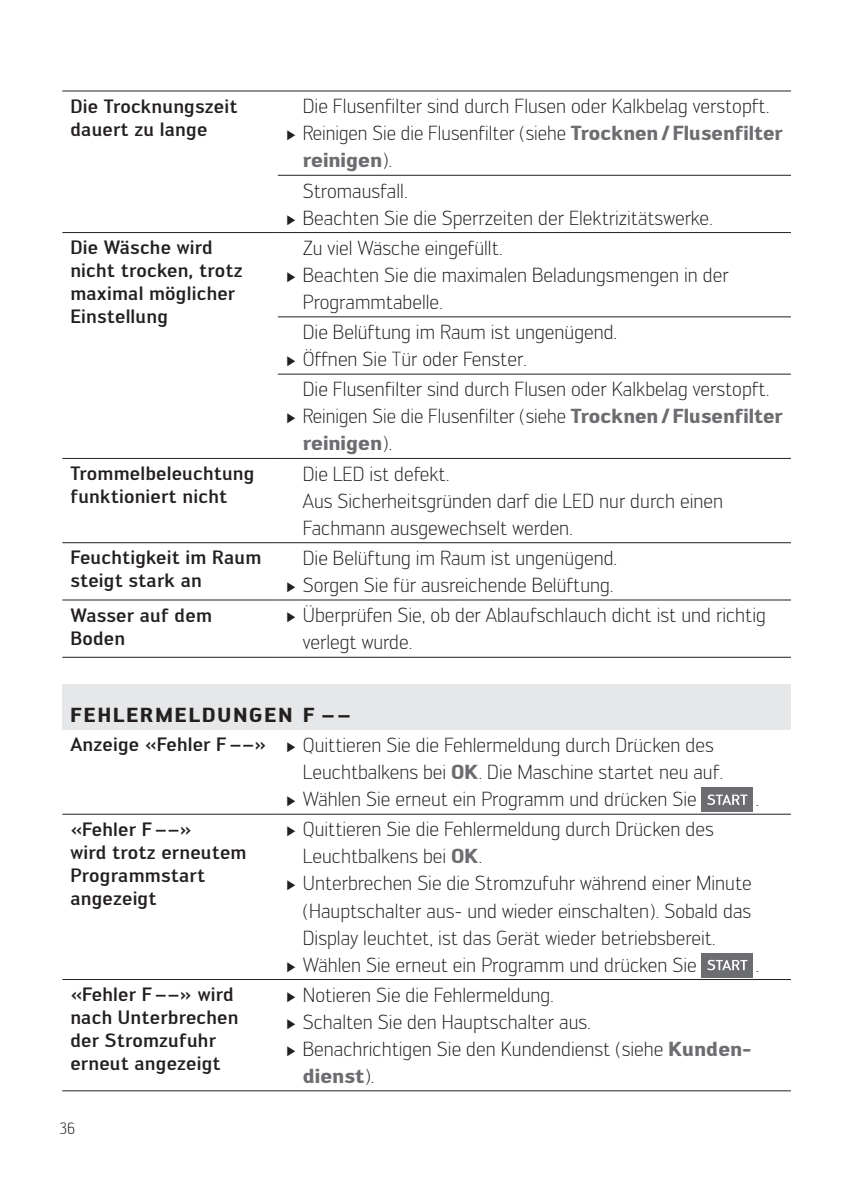
<style>
.page{position:relative;width:842px;height:1191px;background:#fff}
.page>*{position:absolute;margin:0;border:0;box-sizing:border-box;transform-origin:0 0}
.t1{font:300 20px/27px "Engel";color:#231f20}
.t2{font:700 20px "Engel";color:#6c6d70}
.t3{font:500 19px/23px "Engel";letter-spacing:.01em;color:#231f20}
.t4{font:300 16px "Engel";color:#231f20}
.s1{font-family:"Century";font-weight:400;font-size:14px}
.s2{font-weight:700;color:#6c6d70}
.s3{font-weight:300;color:#231f20}
.s4{font-weight:700}
.s5{font-weight:500;font-size:19px}
</style>
<div class="page">
<hr style="left:62px;top:91px;width:216px;height:1px;background:#231f20">
<hr style="left:278px;top:91px;width:513px;height:1px;background:#231f20">
<hr style="left:278px;top:175px;width:513px;height:1px;background:#231f20">
<hr style="left:62px;top:232px;width:216px;height:1px;background:#231f20">
<hr style="left:278px;top:232px;width:513px;height:1px;background:#231f20">
<hr style="left:278px;top:316px;width:513px;height:1px;background:#231f20">
<hr style="left:278px;top:374px;width:513px;height:1px;background:#231f20">
<hr style="left:62px;top:458px;width:216px;height:1px;background:#231f20">
<hr style="left:278px;top:458px;width:513px;height:1px;background:#231f20">
<hr style="left:62px;top:542px;width:216px;height:1px;background:#231f20">
<hr style="left:278px;top:542px;width:513px;height:1px;background:#231f20">
<hr style="left:62px;top:599px;width:216px;height:1px;background:#231f20">
<hr style="left:278px;top:599px;width:513px;height:1px;background:#231f20">
<hr style="left:62px;top:657px;width:216px;height:1px;background:#231f20">
<hr style="left:278px;top:657px;width:513px;height:1px;background:#231f20">
<div style="left:62px;top:684px;width:729px;height:46px;background:#e6e7e9"></div>
<svg style="left:278px;top:787px;width:513px;height:191px"></svg>
<hr style="left:62px;top:814px;width:216px;height:1px;background:#231f20">
<hr style="left:278px;top:814px;width:513px;height:1px;background:#231f20">
<hr style="left:62px;top:979px;width:216px;height:1px;background:#231f20">
<hr style="left:278px;top:979px;width:513px;height:1px;background:#231f20">
<hr style="left:62px;top:1090px;width:216px;height:1px;background:#231f20">
<hr style="left:278px;top:1090px;width:513px;height:1px;background:#231f20">
<div style="left:702px;top:787px;width:51px;height:25px;background:#6c6d70"></div>
<svg style="left:707px;top:794px;width:40px;height:11px"></svg>
<div style="left:702px;top:952px;width:51px;height:25px;background:#6c6d70"></div>
<svg style="left:707px;top:959px;width:40px;height:11px"></svg>
<p class="t3" style="left:70px;top:94px;width:169px">Die Trocknungszeit dauert zu lange</p>
<p class="t1" style="left:303px;top:93px;width:468px">Die Flusenfilter sind durch Flusen oder Kalkbelag verstopft.</p>
<p class="t1" style="left:286px;top:120px;width:499px"><span class="s1">►</span> Reinigen Sie die Flusenfilter (siehe <span class="s2">Trocknen/Flusenfilter</span></p>
<p class="t2" style="left:303px;top:148px;width:91px">reinigen<span class="s3">).</span></p>
<p class="t1" style="left:286px;top:177px;width:429px;text-indent:17px">Stromausfall.<br><span class="s1">►</span> Beachten Sie die Sperrzeiten der Elektrizitätswerke.</p>
<p class="t3" style="left:70px;top:236px;width:174px">Die Wäsche wird nicht trocken, trotz maximal möglicher<br>Einstellung</p>
<p class="t1" style="left:303px;top:234px;width:201px">Zu viel Wäsche eingefüllt.</p>
<p class="t1" style="left:286px;top:261px;width:444px"><span class="s1">►</span> Beachten Sie die maximalen Beladungsmengen in der</p>
<p class="t1" style="left:303px;top:288px;width:142px">Programmtabelle.</p>
<p class="t1" style="left:286px;top:319px;width:333px;text-indent:17px">Die Belüftung im Raum ist ungenügend. <span class="s1">►</span> Öffnen Sie Tür oder Fenster.</p>
<p class="t1" style="left:303px;top:376px;width:468px">Die Flusenfilter sind durch Flusen oder Kalkbelag verstopft.</p>
<p class="t1" style="left:286px;top:403px;width:499px"><span class="s1">►</span> Reinigen Sie die Flusenfilter (siehe <span class="s2">Trocknen/Flusenfilter</span></p>
<p class="t2" style="left:303px;top:431px;width:91px">reinigen<span class="s3">).</span></p>
<p class="t3" style="left:70px;top:462px;width:186px">Trommelbeleuchtung funktioniert nicht</p>
<p class="t1" style="left:303px;top:460px;width:422px">Die LED ist defekt.<br>Aus Sicherheitsgründen darf die LED nur durch einen<br>Fachmann ausgewechselt werden.</p>
<p class="t3" style="left:70px;top:546px;width:193px">Feuchtigkeit im Raum steigt stark an</p>
<p class="t1" style="left:286px;top:544px;width:333px;text-align:right">Die Belüftung im Raum ist ungenügend.<br><span class="s1">►</span> Sorgen Sie für ausreichende Belüftung.</p>
<p class="t3" style="left:70px;top:603px;width:143px">Wasser auf dem<br>Boden</p>
<p class="t1" style="left:303px;top:602px;width:464px;text-indent:-17px"><span class="s1">►</span> Überprüfen Sie, ob der Ablaufschlauch dicht ist und richtig verlegt wurde.</p>
<p class="t1" style="left:70px;top:700px;width:645px;line-height:30.2px"><span class="s4">FEHLERMELDUNGEN F ––<br></span><span class="s5">Anzeige «Fehler F––»</span> <span class="s1">►</span> Quittieren Sie die Fehlermeldung durch Drücken des</p>
<p class="t1" style="left:286px;top:758px;width:439px;text-indent:17px">Leuchtbalkens bei <span class="s2">OK</span>. Die Maschine startet neu auf. <span class="s1">►</span> Wählen Sie erneut ein Programm und drücken Sie</p>
<p class="t1" style="left:755px;top:785px;width:5px">.</p>
<p class="t3" style="left:70px;top:817px;width:178px">«Fehler F––»<br>wird trotz erneutem<br>Programmstart angezeigt</p>
<p class="t1" style="left:286px;top:816px;width:429px"><span class="s1">►</span> Quittieren Sie die Fehlermeldung durch Drücken des</p>
<p class="t1" style="left:303px;top:843px;width:181px">Leuchtbalkens bei <span class="s2">OK</span>.</p>
<p class="t1" style="left:286px;top:870px;width:467px"><span class="s1">►</span> Unterbrechen Sie die Stromzufuhr während einer Minute</p>
<p class="t1" style="left:303px;top:897px;width:450px">(Hauptschalter aus- und wieder einschalten). Sobald das</p>
<p class="t1" style="left:303px;top:924px;width:414px">Display leuchtet, ist das Gerät wieder betriebsbereit.</p>
<p class="t1" style="left:286px;top:951px;width:412px"><span class="s1">►</span> Wählen Sie erneut ein Programm und drücken Sie</p>
<p class="t1" style="left:755px;top:951px;width:5px">.</p>
<p class="t3" style="left:70px;top:982px;width:170px">«Fehler F––» wird nach Unterbrechen der Stromzufuhr erneut angezeigt</p>
<p class="t1" style="left:286px;top:981px;width:270px"><span class="s1">►</span> Notieren Sie die Fehlermeldung.</p>
<p class="t1" style="left:286px;top:1008px;width:307px"><span class="s1">►</span> Schalten Sie den Hauptschalter aus.</p>
<p class="t1" style="left:286px;top:1035px;width:467px"><span class="s1">►</span> Benachrichtigen Sie den Kundendienst (siehe <span class="s2">Kunden-</span></p>
<p class="t2" style="left:303px;top:1063px;width:73px">dienst<span class="s3">).</span></p>
<p class="t4" style="left:60px;top:1119px;width:17px">36</p>
</div>
